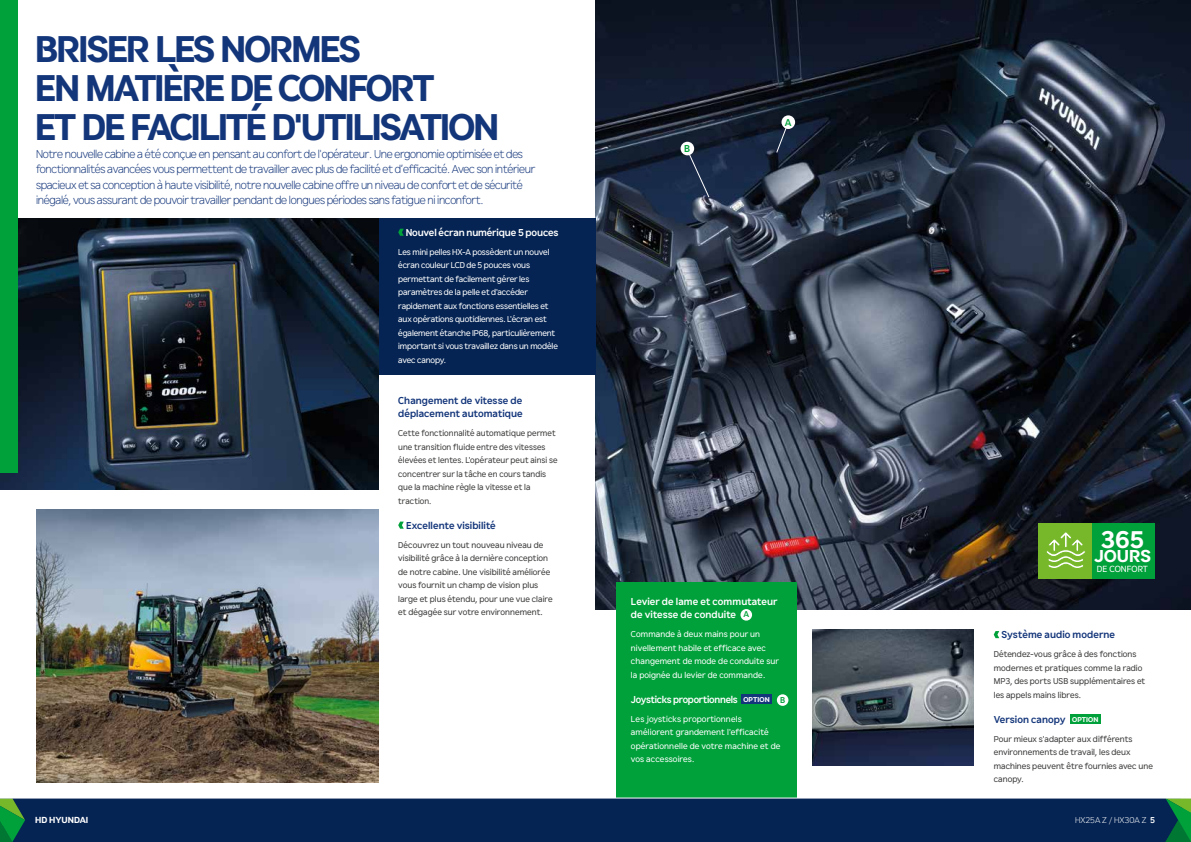
<style>
.page{position:relative;width:1191px;height:842px;background:#fff}
.page>*{position:absolute;margin:0;border:0;box-sizing:border-box;transform-origin:0 0}
.t1{font:36px/39px "HD Hyundai Gothic Euro Lg Bd";letter-spacing:-.045em;color:#13357a}
.t2{font:23.4px "HD Hyundai Gothic Euro Lg Bd";color:#fff}
.t3{font:16.7px "HD Hyundai Gothic Euro Lg Bd";letter-spacing:.01em;color:#fff}
.t4{font:300 11.5px/15.5px "HD Hyundai Gothic Euro";letter-spacing:-.03em;color:#13357a}
.t5{font:700 10px/13.5px "HD Hyundai Gothic Euro";letter-spacing:.005em;color:#13357a}
.t6{font:700 10px "HD Hyundai Gothic Euro";letter-spacing:-.015em;color:#fff}
.t7{font:700 10px/13.5px "HD Hyundai Gothic Euro";letter-spacing:.005em;color:#fff}
.t8{font:700 10px "HD Hyundai Gothic Euro";color:#00a13a}
.t9{font:8.9px "HD Hyundai Gothic Euro";letter-spacing:.005em;color:#fff}
.t10{font:8.5px/13.5px "HD Hyundai Gothic Euro";letter-spacing:.005em;color:#3c3c3b}
.t11{font:8.5px/13.5px "HD Hyundai Gothic Euro";letter-spacing:-.01em;color:#fff}
.t12{font:8.5px/13.5px "HD Hyundai Gothic Euro";letter-spacing:.01em;color:#fff}
.t13{font:300 8.5px "HD Hyundai Gothic Euro";color:#fff}
.t14{font:8.5px "HD Hyundai Gothic Euro Lg Bd";color:#fff}
.t15{font:700 8.5px "HD Hyundai Gothic Euro";color:#00a13a}
.s1{font-size:8.5px;color:#00a13a}
.s2{font-family:"HD Hyundai Gothic Euro Lg Bd";font-weight:400;font-size:6.8px}
.s3{font-family:"HD Hyundai Gothic Euro Lg Bd";font-weight:400;font-size:6.8px;color:#fff}
.s4{font-weight:700}
</style>
<div class="page">
<img style="left:595px;top:0;width:596px;height:609px">
<svg style="left:688px;top:153px;width:21px;height:45px"></svg>
<svg style="left:776px;top:122px;width:13px;height:31px"></svg>
<div style="left:680px;top:142px;width:14px;height:13px;background:#fff;border-radius:50%"></div>
<div style="left:781px;top:115px;width:14px;height:14px;background:#fff;border-radius:50%"></div>
<div style="left:0;top:218px;width:595px;height:157px;background:#052453"></div>
<div style="left:617px;top:582px;width:180px;height:221px;background:#00a13a"></div>
<div style="left:740px;top:609px;width:12px;height:12px;background:#fff;border-radius:50%"></div>
<div style="left:741px;top:695px;width:31px;height:9px;background:#13357a"></div>
<svg style="left:398px;top:229px;width:6px;height:7px"></svg>
<img style="left:0;top:218px;width:378px;height:272px">
<img style="left:812px;top:629px;width:162px;height:136px">
<img style="left:36px;top:510px;width:342px;height:272px">
<div style="left:0;top:0;width:17px;height:473px;background:#00a13a"></div>
<svg style="left:993px;top:631px;width:6px;height:7px"></svg>
<div style="left:1070px;top:715px;width:30px;height:9px;background:#00a13a"></div>
<svg style="left:398px;top:522px;width:6px;height:7px"></svg>
<div style="left:1091px;top:524px;width:63px;height:55px;background:#00a13a"></div>
<div style="left:1038px;top:524px;width:53px;height:55px;background:#76b82a"></div>
<svg style="left:1046px;top:532px;width:39px;height:37px"></svg>
<div style="left:777px;top:694px;width:11px;height:12px;background:#fff;border-radius:50%"></div>
<div style="left:0;top:798px;width:1191px;height:44px;background:#052453"></div>
<svg style="left:1165px;top:799px;width:26px;height:43px"></svg>
<svg style="left:0;top:799px;width:25px;height:43px"></svg>
<hr style="left:0;top:798px;width:1191px;height:1px;background:#fff">
<h1 class="t1" style="left:35px;top:29px;width:465px">BRISER LES NORMES<br>EN MATIÈRE DE CONFORT<br>ET DE FACILITÉ D'UTILISATION</h1>
<p class="t4" style="left:36px;top:146px;width:501px">Notre nouvelle cabine a été conçue en pensant au confort de l'opérateur. Une ergonomie optimisée et des fonctionnalités avancées vous permettent de travailler avec plus de facilité et d’efficacité. Avec son intérieur spacieux et sa conception à haute visibilité, notre nouvelle cabine offre un niveau de confort et de sécurité inégalé, vous assurant de pouvoir travailler pendant de longues périodes sans fatigue ni inconfort.</p>
<p class="t6" style="left:406px;top:226px;width:154px">Nouvel écran numérique 5 pouces</p>
<p class="t11" style="left:398px;top:245px;width:161px">Les mini pelles HX-A possèdent un nouvel écran couleur LCD de 5 pouces vous permettant de facilement gérer les paramètres de la pelle et d'accéder rapidement aux fonctions essentielles et aux opérations quotidiennes. L'écran est également étanche IP68, particulièrement important si vous travaillez dans un modèle avec canopy.</p>
<p class="t5" style="left:398px;top:393px;width:126px">Changement de vitesse de déplacement automatique</p>
<p class="t10" style="left:398px;top:426px;width:161px">Cette fonctionnalité automatique permet une transition fluide entre des vitesses élevées et lentes. L'opérateur peut ainsi se concentrer sur la tâche en cours tandis que la machine règle la vitesse et la traction.</p>
<p class="t5" style="left:406px;top:518px;width:91px">Excellente visibilité</p>
<p class="t10" style="left:398px;top:538px;width:156px">Découvrez un tout nouveau niveau de visibilité grâce à la dernière conception de notre cabine. Une visibilité améliorée vous fournit un champ de vision plus large et plus étendu, pour une vue claire et dégagée sur votre environnement.</p>
<p class="t8" style="left:684px;top:142px;width:8px">B</p>
<p class="t8" style="left:785px;top:115px;width:8px">A</p>
<p class="t7" style="left:631px;top:594px;width:148px">Levier de lame et commutateur de vitesse de conduite <span class="s1">A</span></p>
<p class="t12" style="left:631px;top:627px;width:150px">Commande à deux mains pour un nivellement habile et efficace avec changement de mode de conduite sur la poignée du levier de commande.</p>
<p class="t6" style="left:631px;top:692px;width:140px">Joysticks proportionnels <span class="s2">OPTION</span></p>
<p class="t12" style="left:631px;top:712px;width:151px">Les joysticks proportionnels améliorent grandement l'efficacité opérationnelle de votre machine et de vos accessoires.</p>
<p class="t15" style="left:780px;top:694px;width:7px">B</p>
<h2 class="t2" style="left:1101px;top:523px;width:45px">365</h2>
<h3 class="t3" style="left:1094px;top:545px;width:58px">JOURS</h3>
<p class="t9" style="left:1096px;top:563px;width:53px">DE CONFORT</p>
<p class="t5" style="left:1001px;top:628px;width:115px">Système audio moderne</p>
<p class="t10" style="left:993px;top:647px;width:153px">Détendez-vous grâce à des fonctions modernes et pratiques comme la radio MP3, des ports USB supplémentaires et les appels mains libres.</p>
<p class="t5" style="left:993px;top:712px;width:106px">Version canopy <span class="s3">OPTION</span></p>
<p class="t10" style="left:993px;top:732px;width:161px">Pour mieux s'adapter aux différents environnements de travail, les deux machines peuvent être fournies avec une canopy.</p>
<p class="t14" style="left:35px;top:814px;width:54px">HD HYUNDAI</p>
<p class="t13" style="left:1075px;top:815px;width:81px">HX25A Z / HX30A Z <span class="s4">5</span></p>
</div>
